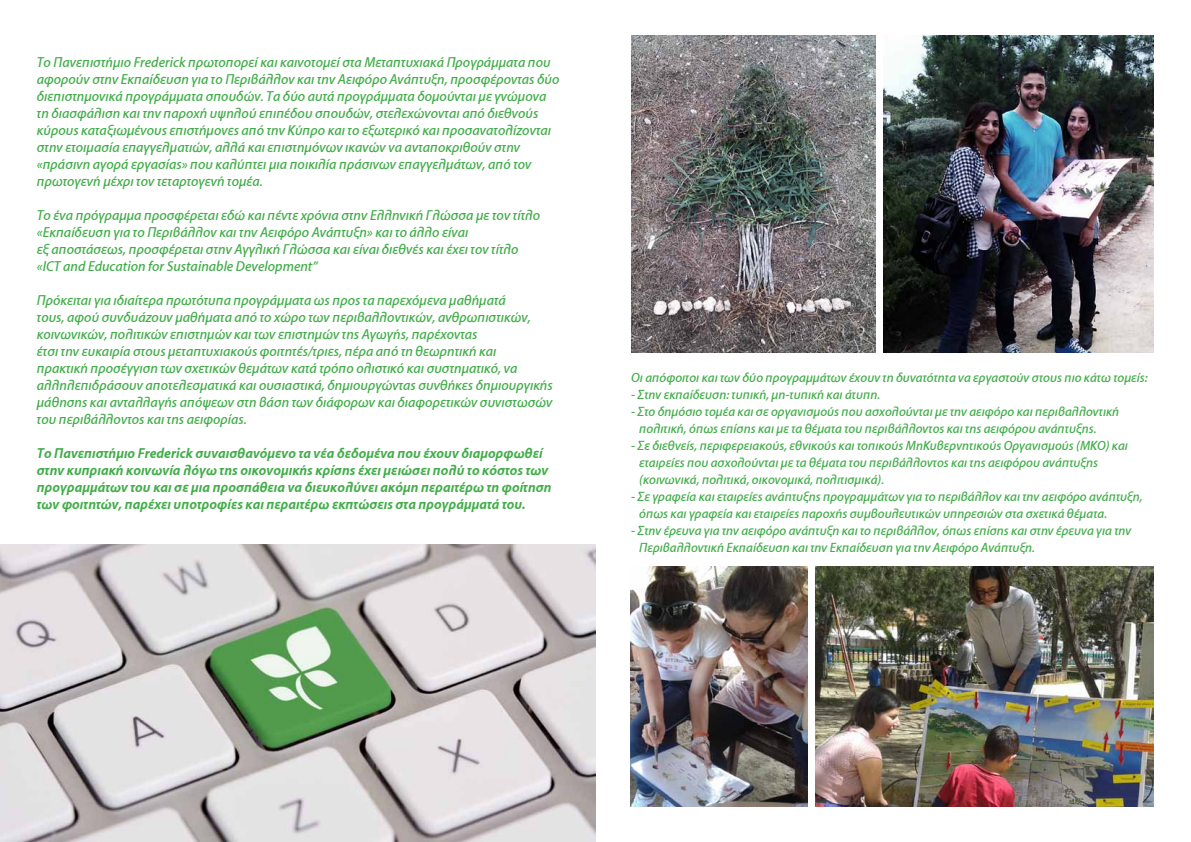
<style>
.page{position:relative;width:1191px;height:842px;background:#fff}
.page>*{position:absolute;margin:0;border:0;box-sizing:border-box;transform-origin:0 0}
.t1{font:italic 14px/17px "PF Catalog";color:#41ad49}
.t2{font:italic 700 14px/17px "PF Catalog";color:#41ad49}
.t3{font:italic 13px/17px "PF Catalog";color:#41ad49}
</style>
<div class="page">
<img style="left:0;top:544px;width:595px;height:298px">
<img style="left:815px;top:566px;width:338px;height:240px">
<img style="left:631px;top:566px;width:177px;height:240px">
<img style="left:883px;top:35px;width:270px;height:317px">
<img style="left:631px;top:35px;width:244px;height:317px">
<p class="t1" style="left:37px;top:54px;width:524px">Το Πανεπιστήμιο Frederick πρωτοπορεί και καινοτομεί στα Μεταπτυχιακά Προγράμματα που αφορούν στην Εκπαίδευση για το Περιβάλλον και την Αειφόρο Ανάπτυξη, προσφέροντας δύο διεπιστημονικά προγράμματα σπουδών. Τα δύο αυτά προγράμματα δομούνται με γνώμονα τη διασφάλιση και την παροχή υψηλού επιπέδου σπουδών, στελεχώνονται από διεθνούς κύρους καταξιωμένους επιστήμονες από την Κύπρο και το εξωτερικό και προσανατολίζονται στην ετοιμασία επαγγελματιών, αλλά και επιστημόνων ικανών να ανταποκριθούν στην «πράσινη αγορά εργασίας» που καλύπτει μια ποικιλία πράσινων επαγγελμάτων, από τον πρωτογενή μέχρι τον τεταρτογενή τομέα.</p>
<p class="t1" style="left:37px;top:207px;width:505px">Το ένα πρόγραμμα προσφέρεται εδώ και πέντε χρόνια στην Ελληνική Γλώσσα με τον τίτλο «Εκπαίδευση για το Περιβάλλον και την Αειφόρο Ανάπτυξη» και το άλλο είναι<br>εξ αποστάσεως, προσφέρεται στην Αγγλική Γλώσσα και είναι διεθνές και έχει τον τίτλο «ICT and Education for Sustainable Development”</p>
<p class="t1" style="left:37px;top:292px;width:517px">Πρόκειται για ιδιαίτερα πρωτότυπα προγράμματα ως προς τα παρεχόμενα μαθήματά<br>τους, αφού συνδυάζουν μαθήματα από το χώρο των περιβαλλοντικών, ανθρωπιστικών, κοινωνικών, πολιτικών επιστημών και των επιστημών της Αγωγής, παρέχοντας<br>έτσι την ευκαιρία στους μεταπτυχιακούς φοιτητές/τριες, πέρα από τη θεωρητική και<br>πρακτική προσέγγιση των σχετικών θεμάτων κατά τρόπο ολιστικό και συστηματικό, να αλληλεπιδράσουν αποτελεσματικά και ουσιαστικά, δημιουργώντας συνθήκες δημιουργικής μάθησης και ανταλλαγής απόψεων στη βάση των διάφορων και διαφορετικών συνιστωσών του περιβάλλοντος και της αειφορίας.</p>
<p class="t2" style="left:37px;top:445px;width:516px">Το Πανεπιστήμιο Frederick συναισθανόμενο τα νέα δεδομένα που έχουν διαμορφωθεί στην κυπριακή κοινωνία λόγω της οικονομικής κρίσης έχει μειώσει πολύ το κόστος των προγραμμάτων του και σε μια προσπάθεια να διευκολύνει ακόμη περαιτέρω τη φοίτηση των φοιτητών, παρέχει υποτροφίες και περαιτέρω εκπτώσεις στα προγράμματά του.</p>
<p class="t3" style="left:631px;top:369px;width:518px">Οι απόφοιτοι και των δύο προγραμμάτων έχουν τη δυνατότητα να εργαστούν στους πιο κάτω τομείς:</p>
<p class="t3" style="left:631px;top:386px;width:251px">- Στην εκπαίδευση: τυπική, μη-τυπική και άτυπη.</p>
<p class="t3" style="left:639px;top:403px;width:481px;text-indent:-8px">- Στο δημόσιο τομέα και σε οργανισμούς που ασχολούνται με την αειφόρο και περιβαλλοντική πολιτική, όπως επίσης και με τα θέματα του περιβάλλοντος και της αειφόρου ανάπτυξης.</p>
<p class="t3" style="left:639px;top:437px;width:490px;text-indent:-8px">- Σε διεθνείς, περιφερειακούς, εθνικούς και τοπικούς ΜηΚυβερνητικούς Οργανισμούς (ΜΚΟ) και εταιρείες που ασχολούνται με τα θέματα του περιβάλλοντος και της αειφόρου ανάπτυξης (κοινωνικά, πολιτικά, οικονομικά, πολιτισμικά).</p>
<p class="t3" style="left:639px;top:488px;width:505px;text-indent:-8px">- Σε γραφεία και εταιρείες ανάπτυξης προγραμμάτων για το περιβάλλον και την αειφόρο ανάπτυξη, όπως και γραφεία και εταιρείες παροχής συμβουλευτικών υπηρεσιών στα σχετικά θέματα.</p>
<p class="t3" style="left:639px;top:522px;width:494px;text-indent:-8px">- Στην έρευνα για την αειφόρο ανάπτυξη και το περιβάλλον, όπως επίσης και στην έρευνα για την<br>Περιβαλλοντική Εκπαίδευση και την Εκπαίδευση για την Αειφόρο Ανάπτυξη.</p>
</div>
